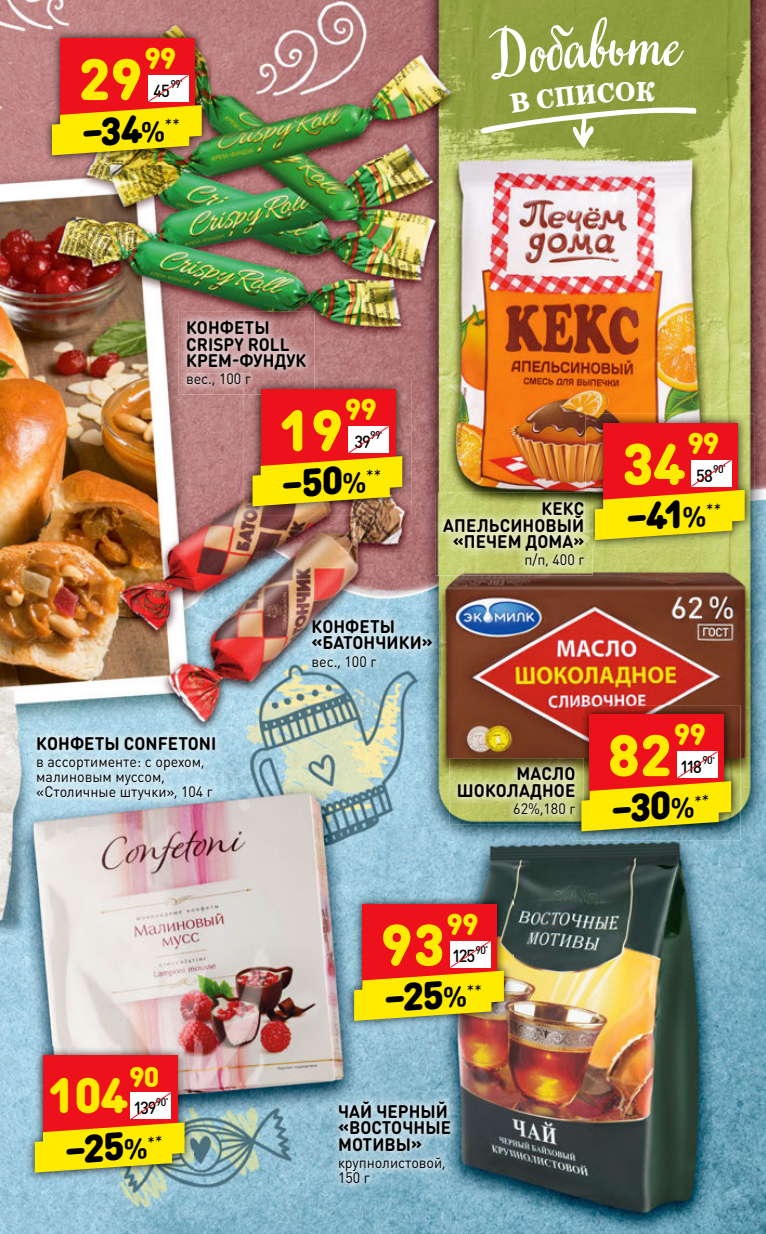
<style>
.page{position:relative;width:766px;height:1234px;background:#fff}
.page>*{position:absolute;margin:0;border:0;box-sizing:border-box;transform-origin:0 0}
.t1{font:60px "Very Berry Pro";color:#fff;scale:.95 1}
.t2{font:900 57.45px "DIN Round Pro";color:#ffeb00}
.t3{font:900 49.05px "DIN Round Pro";color:#ffeb00}
.t4{font:900 38.7px "DIN Round Pro";color:#000}
.t5{font:900 29.7px "DIN Round Pro";letter-spacing:-.03em;color:#ffeb00}
.t6{font:900 28.05px "DIN Round Pro";color:#ffeb00}
.t7{font:700 18px/16.5px "DIN Round Pro";letter-spacing:.005em;color:#000;scale:.95 1}
.t8{font:500 17.4px "DIN Round Pro";letter-spacing:-.1em;color:#000;scale:.95 1}
.t9{font:15px/15px "DIN Round Pro";color:#000;scale:.95 1}
.t10{font:500 11.1px "DIN Round Pro";letter-spacing:-.07em;color:#000;scale:.95 1}
.s1{font-weight:700;font-size:28.95px}
</style>
<div class="page">
<img style="left:0;top:0;width:765px;height:1233px">
<img style="left:28px;top:727px;width:196px;height:81px">
<img style="left:303px;top:610px;width:137px;height:66px">
<img style="left:178px;top:312px;width:136px;height:82px">
<img style="left:187px;top:373px;width:64px;height:13px">
<img style="left:435px;top:492px;width:157px;height:83px">
<img style="left:543px;top:502px;width:41px;height:13px">
<img style="left:443px;top:515px;width:141px;height:16px">
<img style="left:453px;top:535px;width:131px;height:16px">
<img style="left:449px;top:758px;width:123px;height:66px">
<img style="left:518px;top:767px;width:54px;height:13px">
<img style="left:458px;top:783px;width:114px;height:16px">
<img style="left:514px;top:803px;width:57px;height:12px">
<img style="left:329px;top:1091px;width:129px;height:100px">
<img style="left:26px;top:1046px;width:167px;height:135px">
<div style="left:43px;top:1055px;width:134px;height:85px;background:#ec111a"></div>
<svg style="left:35px;top:1092px;width:149px;height:80px"></svg>
<img style="left:344px;top:894px;width:169px;height:135px">
<div style="left:362px;top:903px;width:135px;height:86px;background:#ec111a"></div>
<svg style="left:354px;top:940px;width:149px;height:80px"></svg>
<img style="left:572px;top:705px;width:168px;height:135px">
<svg style="left:572px;top:767px;width:3px;height:13px"></svg>
<img style="left:572px;top:783px;width:3px;height:16px">
<svg style="left:572px;top:803px;width:3px;height:12px"></svg>
<div style="left:589px;top:714px;width:135px;height:85px;background:#ec111a"></div>
<svg style="left:581px;top:751px;width:150px;height:80px"></svg>
<img style="left:585px;top:413px;width:168px;height:135px">
<img style="left:585px;top:492px;width:7px;height:56px">
<div style="left:603px;top:423px;width:134px;height:85px;background:#ec111a"></div>
<svg style="left:594px;top:460px;width:150px;height:80px"></svg>
<img style="left:43px;top:29px;width:167px;height:135px">
<div style="left:60px;top:38px;width:135px;height:86px;background:#ec111a"></div>
<svg style="left:52px;top:75px;width:150px;height:80px"></svg>
<img style="left:243px;top:380px;width:168px;height:135px">
<img style="left:243px;top:380px;width:71px;height:14px">
<svg style="left:243px;top:380px;width:8px;height:6px"></svg>
<div style="left:261px;top:389px;width:134px;height:86px;background:#ec111a"></div>
<svg style="left:252px;top:426px;width:150px;height:80px"></svg>
<svg style="left:480px;top:16px;width:216px;height:132px;background:#94a248"></svg>
<h3 class="t5" style="left:144px;top:36px;width:34px">99</h3>
<p class="t8" style="left:153px;top:79px;width:19px">45</p>
<h2 class="t2" style="left:78px;top:36px;width:65px">29</h2>
<p class="t10" style="left:170px;top:77px;width:14px">99<sup>*</sup></p>
<h3 class="t4" style="left:79px;top:103px;width:101px;rotate:-4deg">–34<span class="s1">%</span> <sup>**</sup></h3>
<h1 class="t1" style="left:629px;top:2px;width:41px">т</h1>
<p class="t7" style="left:186px;top:318px;width:128px">КОНФЕТЫ<br>CRISPY ROLL<br>КРЕМ-ФУНДУК</p>
<p class="t9" style="left:186px;top:371px;width:70px">вес., 100 г</p>
<h3 class="t5" style="left:345px;top:387px;width:34px">99</h3>
<p class="t8" style="left:354px;top:429px;width:19px">39</p>
<h2 class="t2" style="left:279px;top:386px;width:65px">19</h2>
<p class="t10" style="left:370px;top:428px;width:14px">99<sup>*</sup></p>
<h3 class="t4" style="left:278px;top:454px;width:103px;rotate:-4deg">–50<span class="s1">%</span> <sup>**</sup></h3>
<p class="t7" style="left:443px;top:499px;width:150px;text-align:right">КЕКС<br>АПЕЛЬСИНОВЫЙ «ПЕЧЕМ ДОМА»</p>
<p class="t9" style="left:524px;top:551px;width:65px">п/п, 400 г</p>
<p class="t7" style="left:311px;top:617px;width:129px">КОНФЕТЫ «БАТОНЧИКИ»</p>
<p class="t9" style="left:311px;top:653px;width:70px">вес., 100 г</p>
<p class="t7" style="left:36px;top:734px;width:191px">КОНФЕТЫ CONFETONI</p>
<p class="t9" style="left:36px;top:753px;width:187px">в ассортименте: с орехом, малиновым муссом, «Столичные штучки», 104 г</p>
<p class="t7" style="left:457px;top:764px;width:126px;text-align:right">МАСЛО<br>ШОКОЛАДНОЕ</p>
<p class="t9" style="left:513px;top:800px;width:67px">62%,180 г</p>
<h3 class="t5" style="left:687px;top:420px;width:34px">99</h3>
<p class="t8" style="left:696px;top:463px;width:19px">58</p>
<h2 class="t2" style="left:621px;top:420px;width:65px">34</h2>
<p class="t10" style="left:713px;top:461px;width:15px">90<sup>*</sup></p>
<h3 class="t4" style="left:623px;top:488px;width:98px;rotate:-4deg">–41<span class="s1">%</span> <sup>**</sup></h3>
<h3 class="t5" style="left:673px;top:711px;width:34px">99</h3>
<p class="t8" style="left:679px;top:754px;width:25px">118</p>
<h2 class="t2" style="left:607px;top:711px;width:65px">82</h2>
<p class="t10" style="left:702px;top:752px;width:15px">90<sup>*</sup></p>
<h3 class="t4" style="left:608px;top:779px;width:101px;rotate:-4deg">–30<span class="s1">%</span> <sup>**</sup></h3>
<h3 class="t6" style="left:129px;top:1054px;width:32px">90</h3>
<p class="t8" style="left:133px;top:1095px;width:26px">139</p>
<h3 class="t3" style="left:48px;top:1057px;width:81px">104</h3>
<p class="t10" style="left:156px;top:1093px;width:15px">90<sup>*</sup></p>
<h3 class="t4" style="left:62px;top:1120px;width:100px;rotate:-4deg">–25<span class="s1">%</span> <sup>**</sup></h3>
<h3 class="t5" style="left:446px;top:901px;width:34px">99</h3>
<p class="t8" style="left:452px;top:944px;width:26px">125</p>
<h2 class="t2" style="left:380px;top:901px;width:65px">93</h2>
<p class="t10" style="left:475px;top:942px;width:15px">90<sup>*</sup></p>
<h3 class="t4" style="left:381px;top:968px;width:100px;rotate:-4deg">–25<span class="s1">%</span> <sup>**</sup></h3>
<p class="t7" style="left:338px;top:1101px;width:120px">ЧАЙ ЧЕРНЫЙ «ВОСТОЧНЫЕ<br>МОТИВЫ»</p>
<p class="t9" style="left:338px;top:1154px;width:115px">крупнолистовой,<br>150 г</p>
</div>
